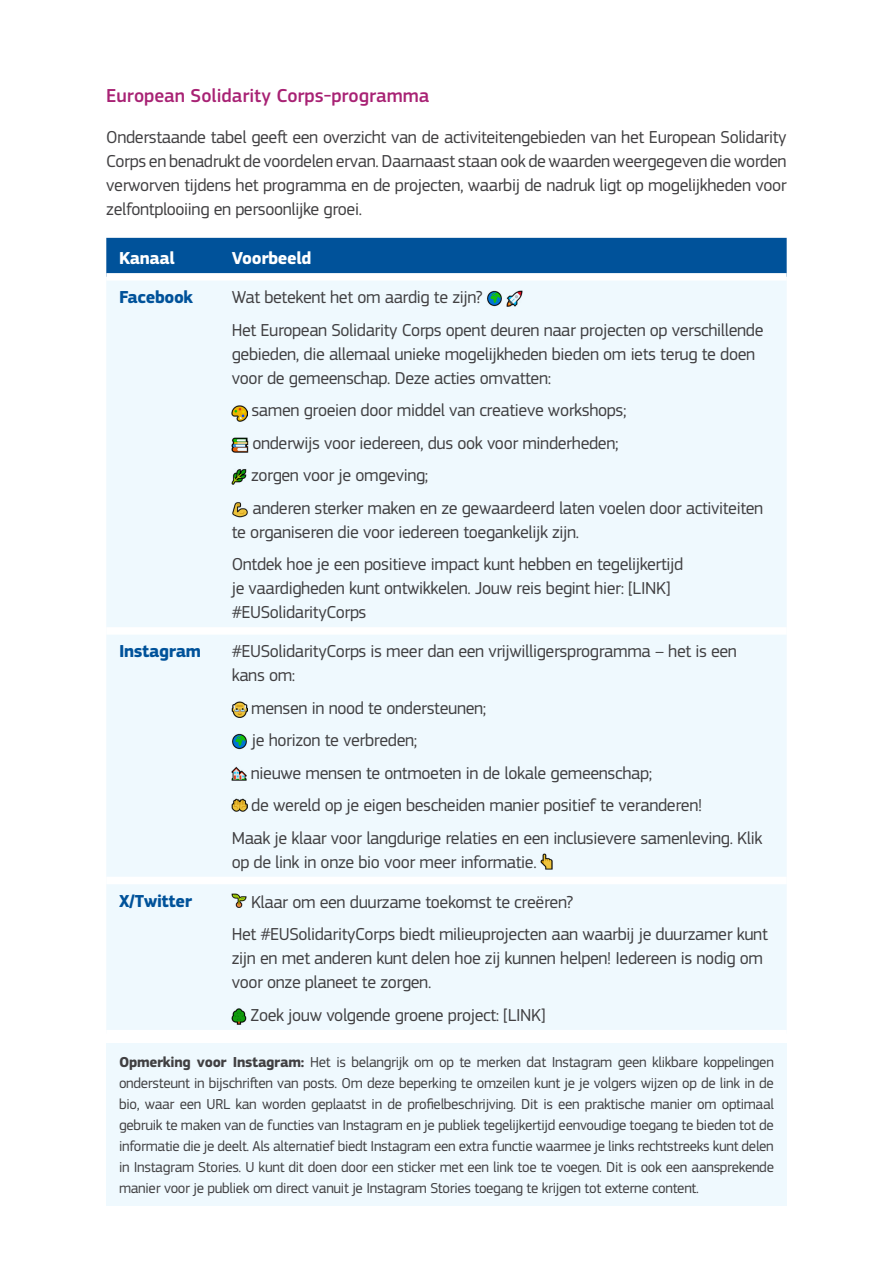
<style>
.page{position:relative;width:893px;height:1263px;background:#fff}
.page>*{position:absolute;margin:0;border:0;box-sizing:border-box;transform-origin:0 0}
.Heading_Purple__H2{font:500 19.5px "EC Square Sans Pro";color:#a82274}
.Body_Copy_Normal_80__Black__P{font:18px/24px "EC Square Sans Pro";letter-spacing:-.02em;color:#414042}
.Table_section_heading{font:700 18px "EC Square Sans Pro";letter-spacing:-.02em;color:#00529a}
.Table_heading{font:700 18px "EC Square Sans Pro";letter-spacing:-.02em;color:#fff}
.Body_Copy_Normal_80__Black__P-2{font:15px/21px "EC Square Sans Pro";letter-spacing:-.02em;color:#414042;text-align:justify}
.s1{font-weight:700}
</style>
<div class="page">
<div style="left:106px;top:238px;width:681px;height:35px;background:#00529a"></div>
<div style="left:106px;top:281px;width:681px;height:749px;background:#eff9fe"></div>
<div style="left:106px;top:627px;width:113px;height:8px;background:#fff"></div>
<div style="left:219px;top:627px;width:568px;height:8px;background:#fff"></div>
<div style="left:106px;top:877px;width:113px;height:7px;background:#fff"></div>
<div style="left:219px;top:877px;width:568px;height:7px;background:#fff"></div>
<img style="left:487px;top:290px;width:15px;height:16px">
<img style="left:507px;top:291px;width:15px;height:15px">
<img style="left:232px;top:405px;width:15px;height:16px">
<img style="left:232px;top:437px;width:16px;height:16px">
<img style="left:232px;top:469px;width:15px;height:16px">
<img style="left:232px;top:501px;width:16px;height:17px">
<img style="left:232px;top:701px;width:15px;height:16px">
<img style="left:232px;top:733px;width:16px;height:16px">
<img style="left:232px;top:767px;width:15px;height:14px">
<img style="left:232px;top:798px;width:15px;height:13px">
<img style="left:541px;top:853px;width:12px;height:17px">
<img style="left:232px;top:893px;width:15px;height:15px">
<img style="left:232px;top:1008px;width:14px;height:16px">
<div style="left:106px;top:1043px;width:681px;height:163px;background:#eff9fe"></div>
<h2 class="Heading_Purple__H2" style="left:106px;top:84px;width:325px">European Solidarity Corps-programma</h2>
<p class="Body_Copy_Normal_80__Black__P" style="left:106px;top:125px;width:682px;text-align:justify">Onderstaande tabel geeft een overzicht van de activiteitengebieden van het European Solidarity Corps en benadrukt de voordelen ervan. Daarnaast staan ook de waarden weergegeven die worden verworven tijdens het programma en de projecten, waarbij de nadruk ligt op mogelijkheden voor zelfontplooiing en persoonlijke groei.</p>
<p class="Table_heading" style="left:119px;top:247px;width:57px">Kanaal</p>
<p class="Table_heading" style="left:232px;top:247px;width:81px">Voorbeeld</p>
<p class="Table_section_heading" style="left:119px;top:286px;width:76px">Facebook</p>
<p class="Body_Copy_Normal_80__Black__P" style="left:232px;top:285px;width:252px">Wat betekent het om aardig te zijn?</p>
<p class="Body_Copy_Normal_80__Black__P" style="left:232px;top:318px;width:533px">Het European Solidarity Corps opent deuren naar projecten op verschillende gebieden, die allemaal unieke mogelijkheden bieden om iets terug te doen voor de gemeenschap. Deze acties omvatten:</p>
<p class="Body_Copy_Normal_80__Black__P" style="left:251px;top:398px;width:377px">samen groeien door middel van creatieve workshops;</p>
<p class="Body_Copy_Normal_80__Black__P" style="left:252px;top:431px;width:368px">onderwijs voor iedereen, dus ook voor minderheden;</p>
<p class="Body_Copy_Normal_80__Black__P" style="left:251px;top:463px;width:179px">zorgen voor je omgeving;</p>
<p class="Body_Copy_Normal_80__Black__P" style="left:232px;top:496px;width:533px;text-indent:21px">anderen sterker maken en ze gewaardeerd laten voelen door activiteiten te organiseren die voor iedereen toegankelijk zijn.</p>
<p class="Body_Copy_Normal_80__Black__P" style="left:232px;top:552px;width:453px">Ontdek hoe je een positieve impact kunt hebben en tegelijkertijd je vaardigheden kunt ontwikkelen. Jouw reis begint hier: [LINK] #EUSolidarityCorps</p>
<p class="Table_section_heading" style="left:119px;top:640px;width:83px">Instagram</p>
<p class="Body_Copy_Normal_80__Black__P" style="left:232px;top:639px;width:507px">#EUSolidarityCorps is meer dan een vrijwilligersprogramma – het is een kans om:</p>
<p class="Body_Copy_Normal_80__Black__P" style="left:251px;top:696px;width:237px">mensen in nood te ondersteunen;</p>
<p class="Body_Copy_Normal_80__Black__P" style="left:252px;top:728px;width:167px">je horizon te verbreden;</p>
<p class="Body_Copy_Normal_80__Black__P" style="left:251px;top:761px;width:403px">nieuwe mensen te ontmoeten in de lokale gemeenschap;</p>
<p class="Body_Copy_Normal_80__Black__P" style="left:251px;top:793px;width:452px">de wereld op je eigen bescheiden manier positief te veranderen!</p>
<p class="Body_Copy_Normal_80__Black__P" style="left:232px;top:826px;width:532px">Maak je klaar voor langdurige relaties en een inclusievere samenleving. Klik op de link in onze bio voor meer informatie.</p>
<p class="Table_section_heading" style="left:119px;top:890px;width:75px">X/Twitter</p>
<p class="Body_Copy_Normal_80__Black__P" style="left:251px;top:890px;width:323px">Klaar om een duurzame toekomst te creëren?</p>
<p class="Body_Copy_Normal_80__Black__P" style="left:232px;top:922px;width:538px">Het #EUSolidarityCorps biedt milieuprojecten aan waarbij je duurzamer kunt zijn en met anderen kunt delen hoe zij kunnen helpen! Iedereen is nodig om voor onze planeet te zorgen.</p>
<p class="Body_Copy_Normal_80__Black__P" style="left:251px;top:1003px;width:296px">Zoek jouw volgende groene project: [LINK]</p>
<p class="Body_Copy_Normal_80__Black__P-2" style="left:119px;top:1052px;width:656px"><span class="s1">Opmerking voor Instagram:</span> Het is belangrijk om op te merken dat Instagram geen klikbare koppelingen ondersteunt in bijschriften van posts. Om deze beperking te omzeilen kunt je je volgers wijzen op de link in de bio, waar een URL kan worden geplaatst in de profielbeschrijving. Dit is een praktische manier om optimaal gebruik te maken van de functies van Instagram en je publiek tegelijkertijd eenvoudige toegang te bieden tot de informatie die je deelt. Als alternatief biedt Instagram een extra functie waarmee je links rechtstreeks kunt delen in Instagram Stories. U kunt dit doen door een sticker met een link toe te voegen. Dit is ook een aansprekende manier voor je publiek om direct vanuit je Instagram Stories toegang te krijgen tot externe content.</p>
</div>
